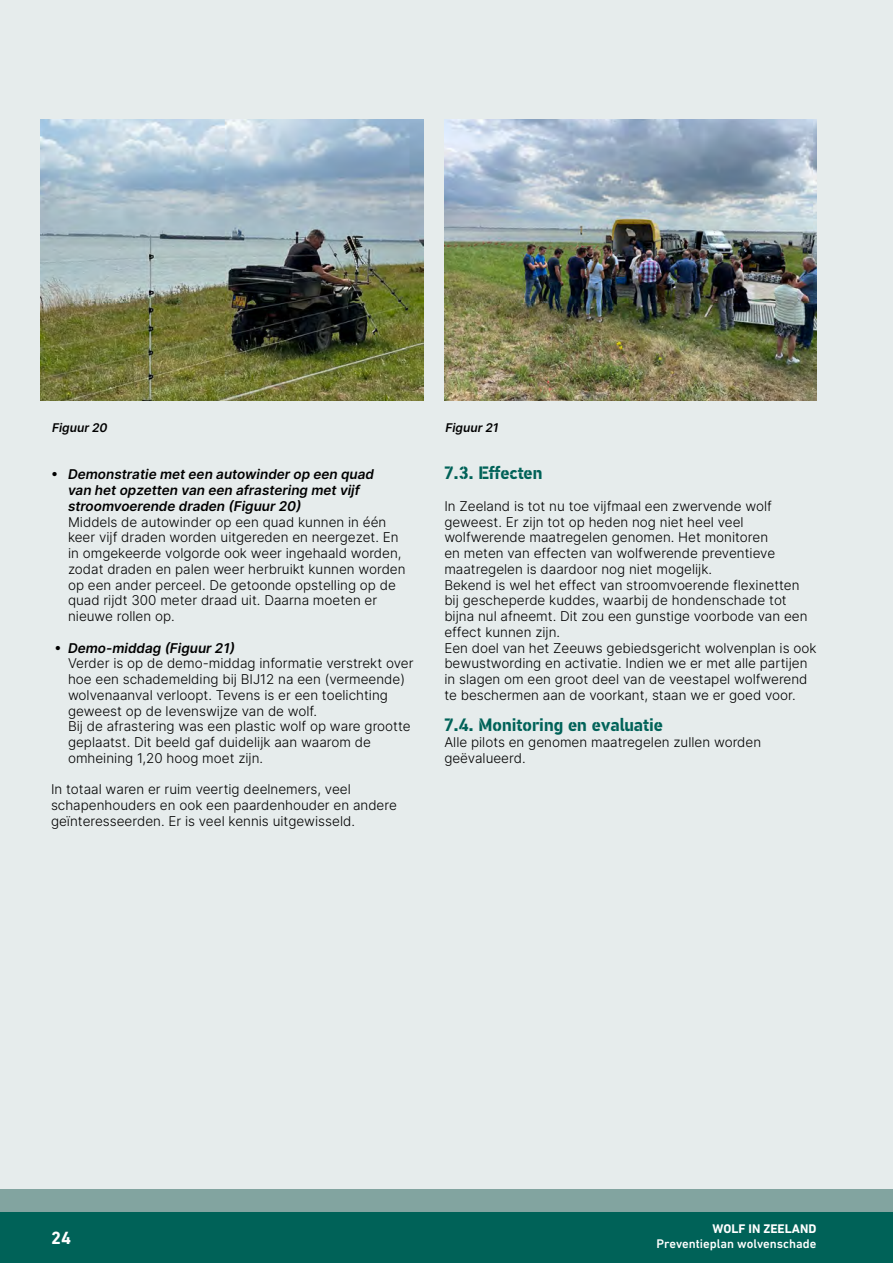
<style>
.page{position:relative;width:893px;height:1263px;background:#fff}
.page>*{position:absolute;margin:0;border:0;box-sizing:border-box;transform-origin:0 0}
.Tussenkop_1{font:700 18px "PF Din Stencil";color:#006258}
.t1{font:700 18px "DIN Next LT Pro";color:#fff}
.Brood{font:300 13.5px/15.8px "Inter";color:#000}
.Brood_inspring_4_-4{font:300 13.5px/15.8px "Inter";color:#000}
.Brood_inspring_4_-4-2{font:13.5px/15.8px "Inter";color:#000}
.t2{font:500 12.75px "DIN Next LT Pro";color:#fff}
.t3{font:700 12.75px "DIN Next LT Pro";color:#fff}
.Brood-2{font:12px "Inter";color:#000}
</style>
<div class="page">
<div style="left:0;top:1211px;width:893px;height:52px;background:#006258"></div>
<div style="left:0;top:1188px;width:893px;height:23px;background:#82a4a0"></div>
<div style="left:0;top:0;width:893px;height:1188px;background:#e6ecec"></div>
<img style="left:40px;top:119px;width:383px;height:281px">
<img style="left:444px;top:119px;width:372px;height:281px">
<p class="Brood-2" style="left:52px;top:419px;width:57px">Figuur 20</p>
<p class="Brood-2" style="left:445px;top:419px;width:55px">Figuur 21</p>
<p class="Brood_inspring_4_-4-2" style="left:68px;top:466px;width:308px;text-indent:-17px">• Demonstratie met een autowinder op een quad van het opzetten van een afrastering met vijf stroomvoerende draden (Figuur 20)</p>
<p class="Brood_inspring_4_-4" style="left:68px;top:513px;width:339px">Middels de autowinder op een quad kunnen in één keer vijf draden worden uitgereden en neergezet. En in omgekeerde volgorde ook weer ingehaald worden, zodat draden en palen weer herbruikt kunnen worden op een ander perceel. De getoonde opstelling op de quad rijdt 300 meter draad uit. Daarna moeten er nieuwe rollen op.</p>
<p class="Brood_inspring_4_-4-2" style="left:54px;top:639px;width:182px">• Demo-middag (Figuur 21)</p>
<p class="Brood_inspring_4_-4" style="left:68px;top:655px;width:347px">Verder is op de demo-middag informatie verstrekt over hoe een schademelding bij BIJ12 na een (vermeende) wolvenaanval verloopt. Tevens is er een toelichting geweest op de levenswijze van de wolf.</p>
<p class="Brood_inspring_4_-4" style="left:68px;top:718px;width:344px">Bij de afrastering was een plastic wolf op ware grootte geplaatst. Dit beeld gaf duidelijk aan waarom de omheining 1,20 hoog moet zijn.</p>
<p class="Brood" style="left:51px;top:781px;width:347px">In totaal waren er ruim veertig deelnemers, veel schapenhouders en ook een paardenhouder en andere geïnteresseerden. Er is veel kennis uitgewisseld.</p>
<p class="Tussenkop_1" style="left:444px;top:462px;width:100px">7.3. Effecten</p>
<p class="Brood" style="left:444px;top:498px;width:332px">In Zeeland is tot nu toe vijfmaal een zwervende wolf geweest. Er zijn tot op heden nog niet heel veel wolfwerende maatregelen genomen. Het monitoren en meten van effecten van wolfwerende preventieve maatregelen is daardoor nog niet mogelijk.</p>
<p class="Brood" style="left:444px;top:576px;width:365px">Bekend is wel het effect van stroomvoerende flexinetten bij gescheperde kuddes, waarbij de hondenschade tot bijna nul afneemt. Dit zou een gunstige voorbode van een effect kunnen zijn.</p>
<p class="Brood" style="left:444px;top:639px;width:374px">Een doel van het Zeeuws gebiedsgericht wolvenplan is ook bewustwording en activatie. Indien we er met alle partijen in slagen om een groot deel van de veestapel wolfwerend te beschermen aan de voorkant, staan we er goed voor.</p>
<p class="Tussenkop_1" style="left:444px;top:714px;width:220px">7.4. Monitoring en evaluatie</p>
<p class="Brood" style="left:444px;top:734px;width:318px">Alle pilots en genomen maatregelen zullen worden geëvalueerd.</p>
<h1 class="t1" style="left:51px;top:1227px;width:22px">24</h1>
<p class="t3" style="left:712px;top:1221px;width:105px">WOLF IN ZEELAND</p>
<p class="t2" style="left:656px;top:1237px;width:161px">Preventieplan wolvenschade</p>
</div>
